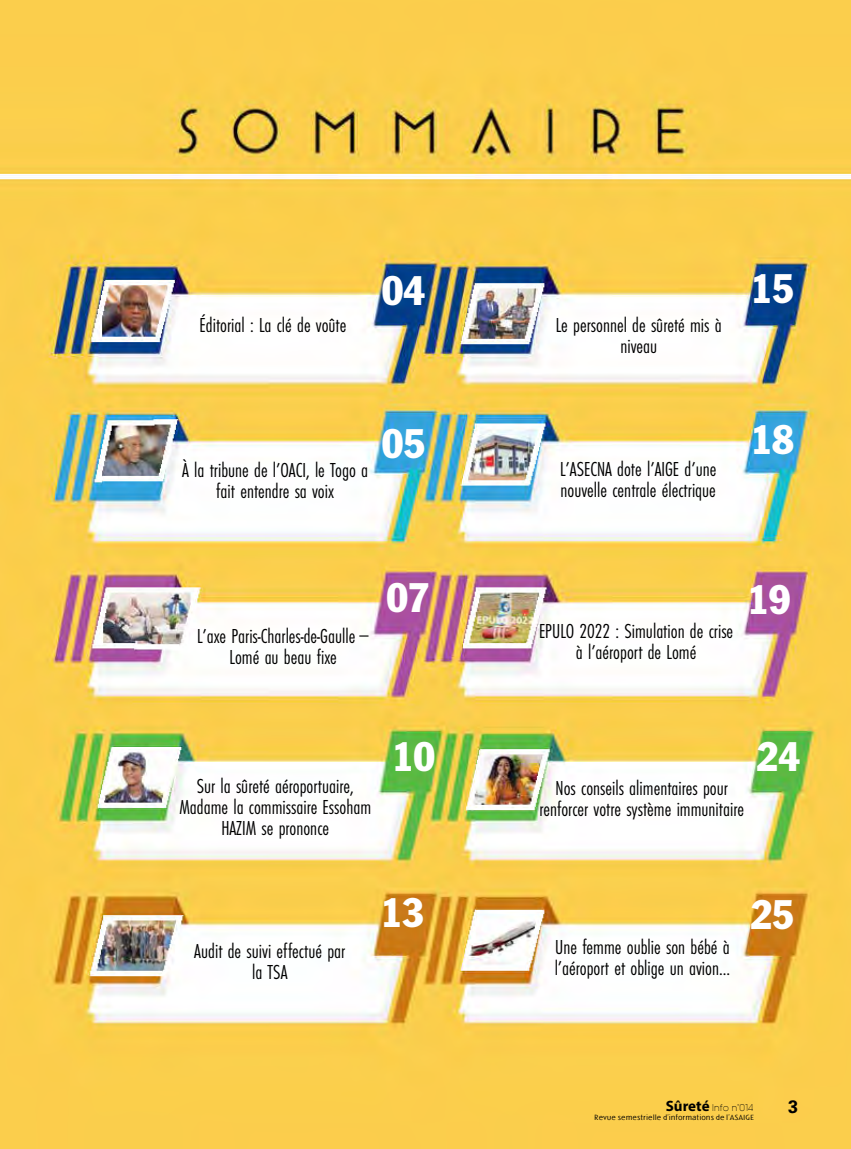
<style>
.page{position:relative;width:851px;height:1149px;background:#fff}
.page>*{position:absolute;margin:0;border:0;box-sizing:border-box;transform-origin:0 0}
.t1{font:condensed 40.5px "Franklin Gothic LT";color:#fff}
.t2{font:300 condensed 21px/21px "Futura EF";color:#000;text-align:center}
.t3{font:700 18px "Univers";color:#000}
.t4{font:9px "Avant";color:#000}
.t5{font:300 7.2px "Linotype Spitz";color:#000;scale:1.25 1}
.s1{font-family:"Myriad Pro";font-weight:700;font-size:15px}
</style>
<div class="page">
<img style="left:0;top:0;width:850px;height:1148px">
<p class="t2" style="left:199px;top:315px;width:148px">éditorial : La clé de voûte</p>
<h1 class="t1" style="left:382px;top:265px;width:45px">04</h1>
<p class="t2" style="left:182px;top:460px;width:187px">à la tribune de l’OACI, le Togo a fait entendre sa voix</p>
<h1 class="t1" style="left:382px;top:419px;width:45px">05</h1>
<p class="t2" style="left:555px;top:315px;width:167px">Le personnel de sûreté mis à niveau</p>
<p class="t2" style="left:560px;top:458px;width:158px;text-align:left">L’Asecna dote l’AIGE d’une nouvelle centrale électrique</p>
<h1 class="t1" style="left:750px;top:264px;width:45px">15</h1>
<h1 class="t1" style="left:750px;top:415px;width:45px">18</h1>
<p class="t2" style="left:197px;top:625px;width:173px">L’axe Paris-Charles-de-Gaulle –<br>Lomé au beau fixe</p>
<h1 class="t1" style="left:386px;top:573px;width:45px">07</h1>
<p class="t2" style="left:539px;top:620px;width:196px">EPULO 2022 : Simulation de crise à l’aéroport de Lomé</p>
<h1 class="t1" style="left:747px;top:575px;width:45px">19</h1>
<p class="t2" style="left:179px;top:776px;width:193px">Sur la sûreté aéroportuaire,<br>Madame la commissaire Essoham<br>HAZIM se prononce</p>
<h1 class="t1" style="left:391px;top:731px;width:45px">10</h1>
<p class="t2" style="left:539px;top:777px;width:206px">Nos conseils alimentaires pour renforcer votre système immunitaire</p>
<h1 class="t1" style="left:756px;top:731px;width:45px">24</h1>
<p class="t2" style="left:194px;top:940px;width:152px">Audit de suivi effectué par la TSA</p>
<h1 class="t1" style="left:380px;top:887px;width:45px">13</h1>
<h1 class="t1" style="left:750px;top:889px;width:45px">25</h1>
<p class="t2" style="left:554px;top:936px;width:177px;text-align:left">Une femme oublie son bébé à l’aéroport et oblige un avion...</p>
<p class="t4" style="left:665px;top:1101px;width:89px"><span class="s1">Sûreté</span> Info n°014</p>
<p class="t5" style="left:594px;top:1112px;width:129px">Revue semestrielle d’informations de l’ASAIGE</p>
<p class="t3" style="left:787px;top:1095px;width:12px">3</p>
</div>
